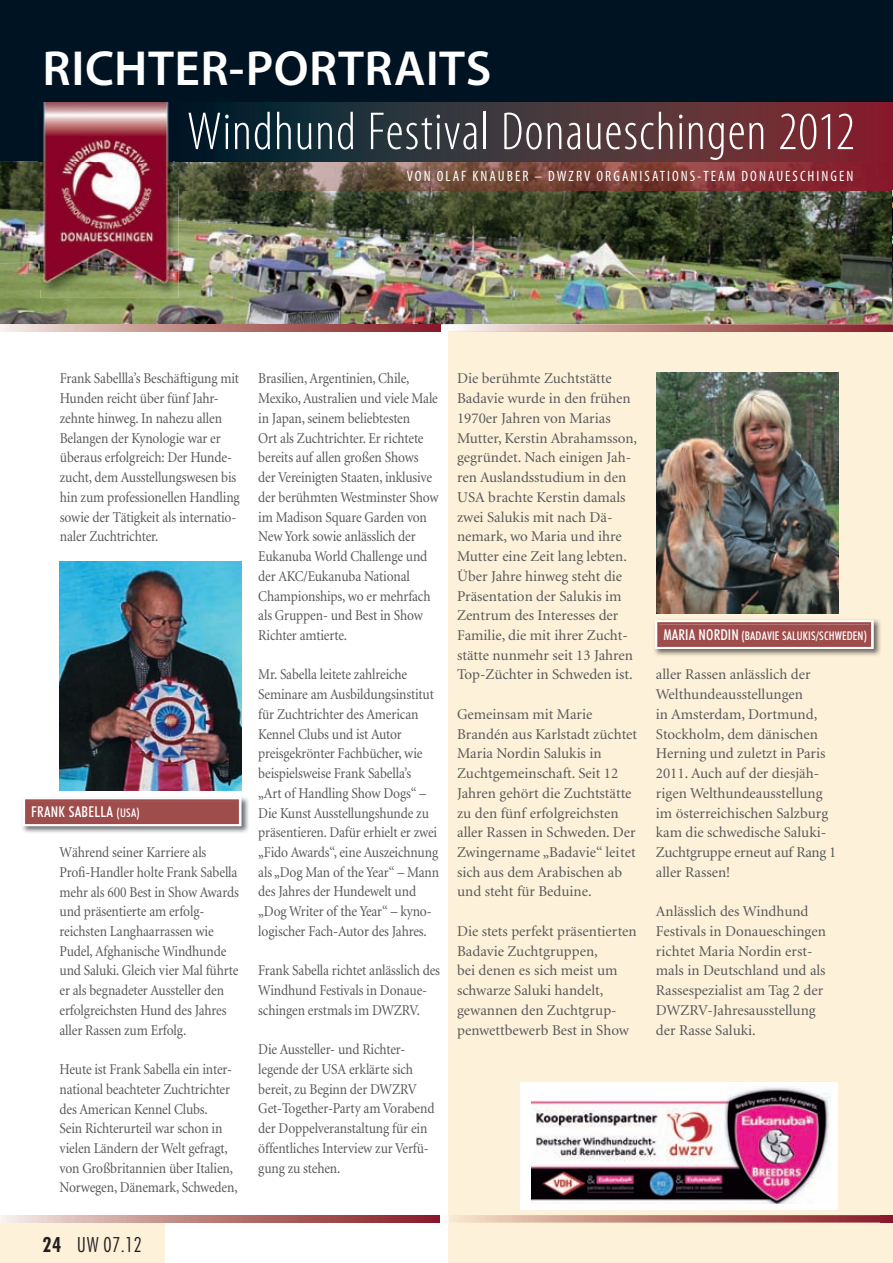
<style>
.page{position:relative;width:893px;height:1263px;background:#fff}
.page>*{position:absolute;margin:0;border:0;box-sizing:border-box;transform-origin:0 0}
.t1{font:300 condensed 54px "Myriad Pro";letter-spacing:.02em;color:#fff}
.t2{font:600 49.5px "Myriad Pro";letter-spacing:.01em;color:#fff}
.t3{font:300 21px "Futura BT Cond";color:#231f20}
.t4{font:15px/19.8px "Minion";letter-spacing:-.01em;color:#57585a;scale:.9 1}
.t5{font:15px/19.8px "Minion";letter-spacing:-.01em;color:#57585a}
.t6{font:condensed 15px "Myriad Pro";letter-spacing:.135em;color:#fff}
.t7{font:500 15px "Futura BT Cond";letter-spacing:.02em;color:#fff}
.t8{font:500 12px "Futura BT Cond";letter-spacing:.01em;color:#fff}
.s1{font-size:12px}
.s2{font-weight:700}
.s3{font-size:15px}
</style>
<div class="page">
<div style="left:0;top:1222px;width:164px;height:41px;background:#fef1d9"></div>
<div style="left:449px;top:332px;width:444px;height:931px;background:#fef1d9"></div>
<div style="left:520px;top:1082px;width:318px;height:128px;background:#fff"></div>
<img style="left:0;top:161px;width:892px;height:163px">
<div style="left:0;top:0;width:893px;height:161px;background:#001322"></div>
<img style="left:179px;top:161px;width:713px;height:29px">
<svg style="left:224px;top:102px;width:668px;height:59px;background:#463037"></svg>
<img style="left:40px;top:161px;width:139px;height:137px">
<img style="left:39px;top:102px;width:134px;height:187px">
<img style="left:60px;top:561px;width:181px;height:229px">
<img style="left:22px;top:797px;width:227px;height:36px">
<svg style="left:23px;top:797px;width:218px;height:29px;background:#ae6969"></svg>
<img style="left:657px;top:373px;width:182px;height:241px">
<img style="left:654px;top:619px;width:227px;height:37px">
<svg style="left:655px;top:620px;width:218px;height:29px;background:#af6a69"></svg>
<svg style="left:0;top:1215px;width:440px;height:7px;background:#b97d7c"></svg>
<svg style="left:0;top:324px;width:440px;height:8px;background:#b97d7c"></svg>
<svg style="left:449px;top:324px;width:444px;height:8px;background:#bd8481"></svg>
<img style="left:531px;top:1087px;width:300px;height:117px">
<img style="left:892px;top:190px;width:1px;height:134px">
<svg style="left:892px;top:161px;width:1px;height:29px"></svg>
<hr style="left:892px;top:102px;width:1px;height:59px;background:#88162b">
<svg style="left:448px;top:1215px;width:445px;height:7px;background:#bb7c73"></svg>
<h2 class="t2" style="left:43px;top:36px;width:451px">RICHTER-PORTRAITS</h2>
<h1 class="t1" style="left:187px;top:103px;width:669px">Windhund Festival Donaueschingen 2012</h1>
<p class="t6" style="left:407px;top:167px;width:448px">VON OLAF KNAUBER – DWZRV ORGANISATIONS-TEAM DONAUESCHINGEN</p>
<p class="t4" style="left:60px;top:369px;width:201px">Frank Sabellla’s Beschäftigung mit<br>Hunden reicht über fünf Jahr&shy;zehnte hinweg. In nahezu allen<br>Belangen der Kynologie war er überaus erfolgreich: Der Hunde&shy;zucht, dem Ausstellungswesen bis hin zum professionellen Handling sowie der Tätigkeit als internatio&shy;naler Zuchtrichter.</p>
<p class="t5" style="left:457px;top:369px;width:182px">Die berühmte Zuchtstätte<br>Badavie wurde in den frühen<br>1970er Jahren von Marias<br>Mutter, Kerstin Abrahamsson, gegründet. Nach einigen Jah&shy;ren Auslandsstudium in den<br>USA brachte Kerstin damals zwei Salukis mit nach Dä&shy;nemark, wo Maria und ihre<br>Mutter eine Zeit lang lebten.<br>Über Jahre hinweg steht die<br>Präsentation der Salukis im<br>Zentrum des Interesses der<br>Familie, die mit ihrer Zucht&shy;stätte nunmehr seit 13 Jahren<br>Top-Züchter in Schweden ist.</p>
<p class="t5" style="left:457px;top:705px;width:182px">Gemeinsam mit Marie<br>Brandén aus Karlstadt züchtet<br>Maria Nordin Salukis in<br>Zuchtgemeinschaft. Seit 12<br>Jahren gehört die Zuchtstätte zu den fünf erfolgreichsten aller Rassen in Schweden. Der<br>Zwingername „Badavie“ leitet sich aus dem Arabischen ab und steht für Beduine.</p>
<p class="t5" style="left:457px;top:922px;width:181px">Die stets perfekt präsentierten<br>Badavie Zuchtgruppen,<br>bei denen es sich meist um schwarze Saluki handelt, gewannen den Zuchtgrup&shy;penwettbewerb Best in Show</p>
<p class="t4" style="left:258px;top:369px;width:202px">Brasilien, Argentinien, Chile,<br>Mexiko, Australien und viele Male in Japan, seinem beliebtesten<br>Ort als Zuchtrichter. Er richtete bereits auf allen großen Shows der Vereinigten Staaten, inklusive der berühmten Westminster Show im Madison Square Garden von<br>New York sowie anlässlich der<br>Eukanuba World Challenge und der AKC/Eukanuba National<br>Championships, wo er mehrfach als Gruppen- und Best in Show<br>Richter amtierte.</p>
<p class="t4" style="left:258px;top:665px;width:202px">Mr. Sabella leitete zahlreiche<br>Seminare am Ausbildungsinstitut für Zuchtrichter des American<br>Kennel Clubs und ist Autor preisgekrönter Fachbücher, wie beispielsweise Frank Sabella’s<br>„Art of Handling Show Dogs“ –<br>Die Kunst Ausstellungshunde zu präsentieren. Dafür erhielt er zwei „Fido Awards“, eine Auszeichnung als „Dog Man of the Year“ – Mann des Jahres der Hundewelt und „Dog Writer of the Year“ – kyno&shy;logischer Fach-Autor des Jahres.</p>
<p class="t4" style="left:258px;top:961px;width:203px">Frank Sabella richtet anlässlich des<br>Windhund Festivals in Donaue&shy;schingen erstmals im DWZRV.</p>
<p class="t4" style="left:258px;top:1040px;width:197px">Die Aussteller- und Richter&shy;legende der USA erklärte sich bereit, zu Beginn der DWZRV<br>Get-Together-Party am Vorabend der Doppelveranstaltung für ein öffentliches Interview zur Verfü&shy;gung zu stehen.</p>
<p class="t7" style="left:31px;top:803px;width:110px">FRANK SABELLA <span class="s1">(USA)</span></p>
<p class="t4" style="left:60px;top:843px;width:201px">Während seiner Karriere als<br>Profi-Handler holte Frank Sabella mehr als 600 Best in Show Awards und präsentierte am erfolg&shy;reichsten Langhaarrassen wie<br>Pudel, Afghanische Windhunde und Saluki. Gleich vier Mal führte er als begnadeter Aussteller den erfolgreichsten Hund des Jahres aller Rassen zum Erfolg.</p>
<p class="t4" style="left:60px;top:1060px;width:199px">Heute ist Frank Sabella ein inter&shy;national beachteter Zuchtrichter des American Kennel Clubs.<br>Sein Richterurteil war schon in vielen Ländern der Welt gefragt, von Großbritannien über Italien,<br>Norwegen, Dänemark, Schweden,</p>
<h3 class="t3" style="left:43px;top:1231px;width:101px"><span class="s2">24</span> UW 07.12</h3>
<p class="t8" style="left:663px;top:629px;width:205px"><span class="s3">MARIA NORDIN</span> (BADAVIE SALUKIS/SCHWEDEN)</p>
<p class="t5" style="left:656px;top:665px;width:182px">aller Rassen anlässlich der<br>Welthundeausstellungen<br>in Amsterdam, Dortmund,<br>Stockholm, dem dänischen<br>Herning und zuletzt in Paris<br>2011. Auch auf der diesjäh&shy;rigen Welthundeausstellung im österreichischen Salzburg kam die schwedische Saluki-<br>Zuchtgruppe erneut auf Rang 1 aller Rassen!</p>
<p class="t5" style="left:656px;top:902px;width:171px">Anlässlich des Windhund<br>Festivals in Donaueschingen richtet Maria Nordin erst&shy;mals in Deutschland und als<br>Rassespezialist am Tag 2 der<br>DWZRV-Jahresausstellung der Rasse Saluki.</p>
</div>
